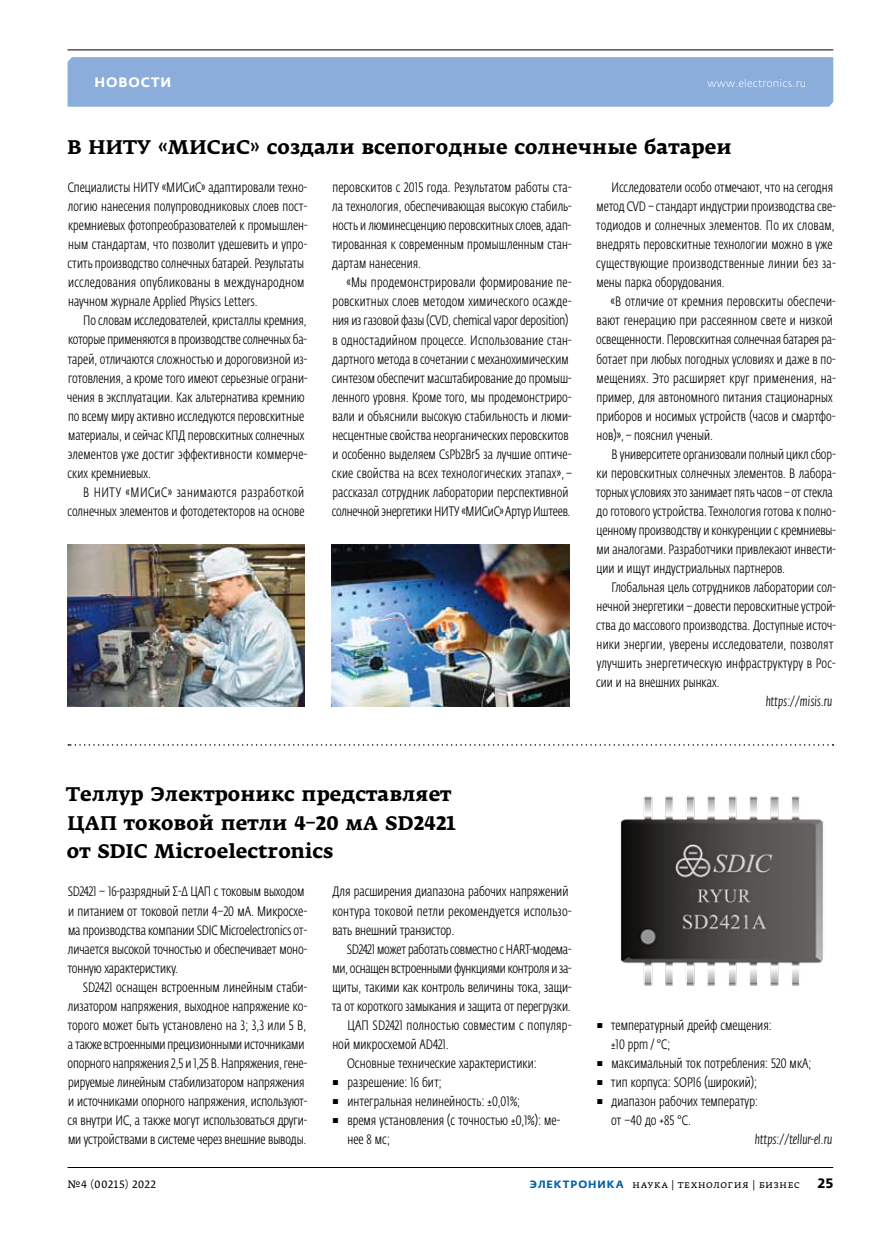
<style>
.page{position:relative;width:881px;height:1234px;background:#fff}
.page>*{position:absolute;margin:0;border:0;box-sizing:border-box;transform-origin:0 0}
.t1{font:700 19.5px/28.5px "Fedra Serif A Pro";letter-spacing:.005em;color:#000}
.t2{font:300 13.5px/19px "Fedra Sans Cond Pro";letter-spacing:.005em;color:#000}
.t3{font:300 13.5px "Fedra Sans Cond Pro";letter-spacing:-.02em;color:#000}
.t4{font:300 13.5px "Fedra Sans Cond Pro";letter-spacing:-.015em;color:#000}
.t5{font:italic 300 13.5px "Fedra Sans Cond Pro";letter-spacing:.005em;color:#000}
.t6{font:700 13.5px "Fedra Sans Alt Pro";letter-spacing:.065em;color:#fff}
.t7{font:700 13.5px "Fedra Sans Pro";color:#000}
.t8{font:10.5px "Fedra Serif A Pro";letter-spacing:.03em;color:#000}
.t9{font:300 10.5px "Fedra Sans Pro";letter-spacing:.015em;color:#fff}
.s1{font-family:"Fedra Sans Pro";font-weight:400;font-size:9px}
.s2{font-family:"Fedra Sans Alt Pro";font-weight:700;color:#0061a7}
</style>
<div class="page">
<div style="left:67px;top:57px;width:765px;height:50px;background:#8baddc"></div>
<hr style="left:67px;top:49px;width:765px;height:1px;background:#000">
<hr style="left:68px;top:1166px;width:764px;height:1px;background:#000">
<svg style="left:68px;top:744px;width:765px;height:1px"></svg>
<img style="left:68px;top:544px;width:236px;height:162px">
<img style="left:332px;top:544px;width:236px;height:162px">
<img style="left:621px;top:796px;width:203px;height:190px">
<p class="t6" style="left:95px;top:74px;width:78px">НОВОСТИ</p>
<p class="t9" style="left:707px;top:77px;width:100px">www.electronics.ru</p>
<h1 class="t1" style="left:67px;top:133px;width:665px">В НИТУ «МИСиС» создали всепогодные солнечные батареи</h1>
<p class="t2" style="left:68px;top:178px;width:241px">Специалисты НИТУ «МИСиС» адаптировали техно‑ логию нанесения полупроводниковых слоев пост‑ кремниевых фотопреобразователей к промышлен‑ ным стандартам, что позволит удешевить и упро‑ стить производство солнечных батарей. Результаты исследования опубликованы в международном научном журнале Applied Physics Letters.</p>
<p class="t2" style="left:67px;top:311px;width:242px;text-indent:16px">По словам исследователей, кристаллы кремния, которые применяются в производстве солнечных ба‑ тарей, отличаются сложностью и дороговизной из‑ готовления, а кроме того имеют серьезные ограни‑ чения в эксплуатации. Как альтернатива кремнию по всему миру активно исследуются перовскитные материалы, и сейчас КПД перовскитных солнечных элементов уже достиг эффективности коммерче‑ ских кремниевых.</p>
<p class="t2" style="left:68px;top:482px;width:238px;text-align:right">В НИТУ «МИСиС» занимаются разработкой солнечных элементов и фотодетекторов на основе</p>
<p class="t2" style="left:595px;top:178px;width:241px;text-indent:16px">Исследователи особо отмечают, что на сегодня метод CVD – стандарт индустрии производства све‑ тодиодов и солнечных элементов. По их словам, внедрять перовскитные технологии можно в уже существующие производственные линии без за‑ мены парка оборудования.</p>
<p class="t2" style="left:596px;top:292px;width:241px;text-indent:14px">«В отличие от кремния перовскиты обеспечи‑ вают генерацию при рассеянном свете и низкой освещенности. Перовскитная солнечная батарея ра‑ ботает при любых погодных условиях и даже в по‑ мещениях. Это расширяет круг применения, на‑ пример, для автономного питания стационарных приборов и носимых устройств (часов и смартфо‑ нов)», – пояснил ученый.</p>
<p class="t2" style="left:595px;top:444px;width:241px;text-indent:16px">В университете организовали полный цикл сбор‑ ки перовскитных солнечных элементов. В лабора‑ торных условиях это занимает пять часов –от стекла до готового устройства. Технология готова к полно‑ ценному производству и конкуренции с кремниевы‑ ми аналогами. Разработчики привлекают инвести‑ ции и ищут индустриальных партнеров.</p>
<p class="t2" style="left:596px;top:578px;width:241px;text-indent:15px">Глобальная цель сотрудников лаборатории сол‑ нечной энергетики – довести перовскитные устрой‑ ства до массового производства. Доступные источ‑ ники энергии, уверены исследователи, позволят улучшить энергетическую инфраструктуру в Рос‑ сии и на внешних рынках.</p>
<p class="t5" style="left:765px;top:693px;width:68px">https://misis.ru</p>
<p class="t2" style="left:331px;top:178px;width:241px;text-align:justify">перовскитов с 2015 года. Результатом работы ста‑ ла технология, обеспечивающая высокую стабиль‑ ность и люминесценцию перовскитных слоев, адап‑ тированная к современным промышленным стан‑ дартам нанесения.</p>
<p class="t2" style="left:332px;top:273px;width:242px;text-indent:14px">«Мы продемонстрировали формирование пе‑ ровскитных слоев методом химического осажде‑ ния из газовой фазы (CVD, chemical vapor deposition) в одностадийном процессе. Использование стан‑ дартного метода в сочетании с механохимическим синтезом обеспечит масштабирование до промыш‑ ленного уровня. Кроме того, мы продемонстриро‑ вали и объяснили высокую стабильность и люми‑ несцентные свойства неорганических перовскитов и особенно выделяем CsPb2Br5 за лучшие оптиче‑ ские свойства на всех технологических этапах», – рассказал сотрудник лаборатории перспективной солнечной энергетики НИТУ «МИСиС» Артур Иштеев.</p>
<h1 class="t1" style="left:66px;top:780px;width:391px">Теллур Электроникс представляет<br>ЦАП токовой петли 4–20 мА SD2421 от SDIC Microelectronics</h1>
<p class="t2" style="left:67px;top:882px;width:241px">SD2421 – 16‑разрядный Σ-Δ ЦАП с токовым выходом и питанием от токовой петли 4–20 мА. Микросхе‑ ма производства компании SDIC Microelectronics от‑ личается высокой точностью и обеспечивает моно‑ тонную характеристику.</p>
<p class="t2" style="left:67px;top:977px;width:241px;text-indent:15px">SD2421 оснащен встроенным линейным стаби‑ лизатором напряжения, выходное напряжение ко‑ торого может быть установлено на 3; 3,3 или 5 В, а также встроенными прецизионными источниками опорного напряжения 2,5 и 1,25 В.Напряжения, гене‑ рируемые линейным стабилизатором напряжения и источниками опорного напряжения, используют‑ ся внутри ИС, а также могут использоваться други‑ ми устройствами в системе через внешние выводы.</p>
<p class="t2" style="left:332px;top:882px;width:240px">Для расширения диапазона рабочих напряжений контура токовой петли рекомендуется использо‑ вать внешний транзистор.</p>
<p class="t4" style="left:347px;top:940px;width:226px">SD2421 может работать совместно с HART-модема‑</p>
<p class="t3" style="left:332px;top:959px;width:241px">ми, оснащен встроенными функциями контроля и за‑</p>
<p class="t2" style="left:332px;top:977px;width:241px">щиты, такими как контроль величины тока, защи‑</p>
<p class="t2" style="left:331px;top:996px;width:240px">та от короткого замыкания и защита от перегрузки.</p>
<p class="t2" style="left:347px;top:1015px;width:225px">ЦАП SD2421 полностью совместим с популяр‑</p>
<p class="t2" style="left:332px;top:1034px;width:118px">ной микросхемой AD421.</p>
<p class="t2" style="left:347px;top:1053px;width:191px">Основные технические характеристики:</p>
<p class="t2" style="left:332px;top:1072px;width:111px"><span class="s1">▪</span> разрешение: 16 бит;</p>
<p class="t2" style="left:332px;top:1091px;width:189px"><span class="s1">▪</span> интегральная нелинейность: ±0,01%;</p>
<p class="t2" style="left:347px;top:1110px;width:214px;text-indent:-15px"><span class="s1">▪</span> время установления (с точностью ±0,1%): ме‑ нее 8 мс;</p>
<p class="t2" style="left:611px;top:1015px;width:162px;text-indent:-15px"><span class="s1">▪</span> температурный дрейф смещения: ±10 ppm/°С;</p>
<p class="t2" style="left:596px;top:1053px;width:216px"><span class="s1">▪</span> максимальный ток потребления: 520 мкА;</p>
<p class="t2" style="left:596px;top:1072px;width:162px"><span class="s1">▪</span> тип корпуса: SOP16 (широкий);</p>
<p class="t2" style="left:611px;top:1091px;width:148px;text-indent:-15px"><span class="s1">▪</span> диапазон рабочих температур: от –40 до +85 °C.</p>
<p class="t5" style="left:754px;top:1130px;width:79px">https://tellur-el.ru</p>
<p class="t8" style="left:67px;top:1177px;width:90px">№4 (00215) 2022</p>
<p class="t8" style="left:529px;top:1177px;width:272px"><span class="s2">ЭЛЕКТРОНИКА</span> наука | технология | бизнес</p>
<p class="t7" style="left:817px;top:1174px;width:17px">25</p>
</div>
